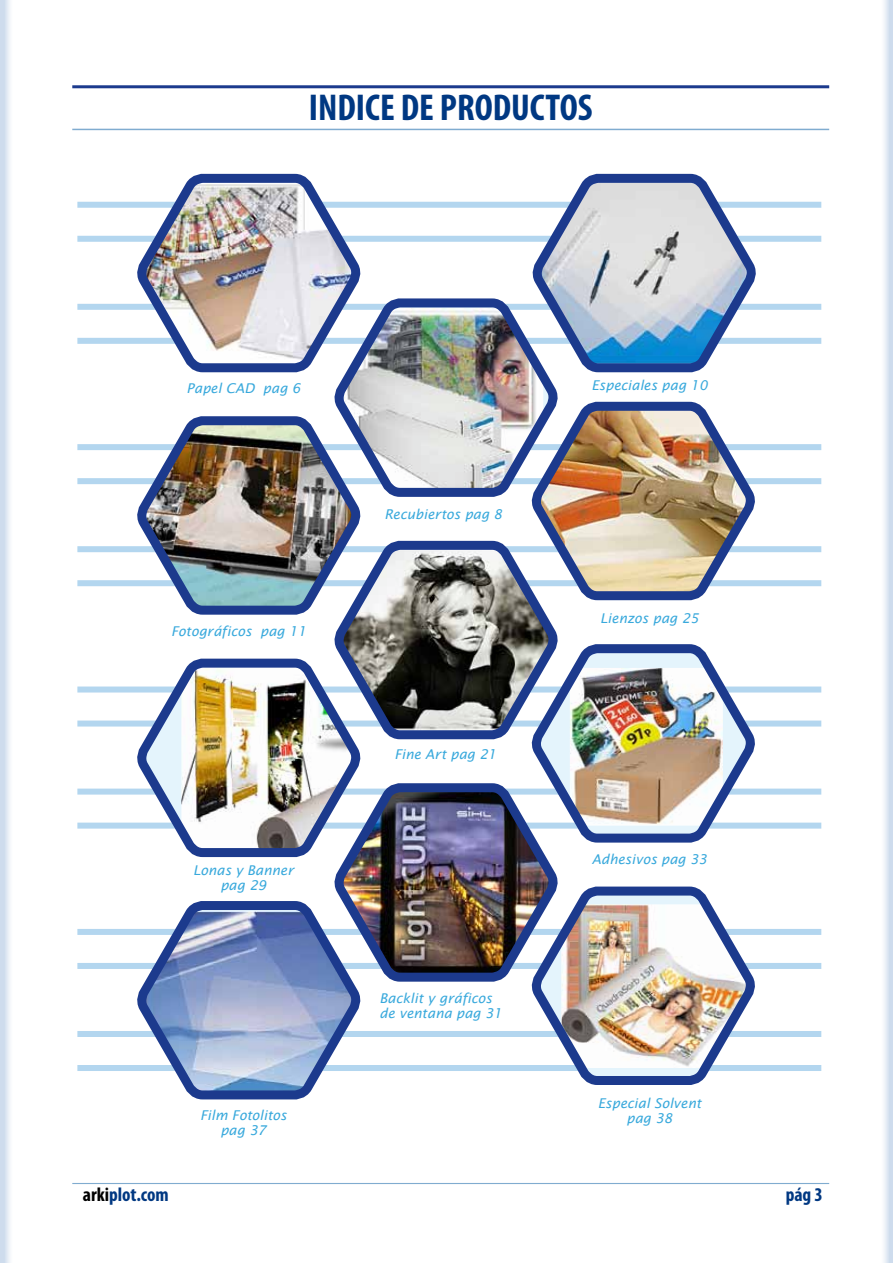
<style>
.page{position:relative;width:893px;height:1263px;background:#fff}
.page>*{position:absolute;margin:0;border:0;box-sizing:border-box;transform-origin:0 0}
.t1{font:700 condensed 37.5px "Myriad Pro";color:#003882}
.t2{font:700 condensed 19.5px "Myriad Pro";color:#003882}
.t3{font:italic 13.5px/15px "Lucida Sans";color:#39a9dc;text-align:center}
.s1{color:#000}
</style>
<div class="page">
<hr style="left:72px;top:1183px;width:757px;height:1px;background:#80acd0">
<svg style="left:0;top:0;width:10px;height:1263px;background:#d9e4f0"></svg>
<svg style="left:884px;top:0;width:9px;height:1263px;background:#dae5f1"></svg>
<div style="left:77px;top:202px;width:744px;height:6px;background:#b3d6ef"></div>
<div style="left:77px;top:236px;width:744px;height:6px;background:#b3d6ef"></div>
<div style="left:77px;top:304px;width:744px;height:6px;background:#b3d6ef"></div>
<div style="left:77px;top:338px;width:744px;height:6px;background:#b3d6ef"></div>
<div style="left:77px;top:444px;width:744px;height:6px;background:#b3d6ef"></div>
<div style="left:77px;top:478px;width:744px;height:6px;background:#b3d6ef"></div>
<div style="left:77px;top:546px;width:744px;height:6px;background:#b3d6ef"></div>
<div style="left:77px;top:580px;width:744px;height:6px;background:#b3d6ef"></div>
<div style="left:77px;top:686px;width:744px;height:6px;background:#b3d6ef"></div>
<div style="left:77px;top:720px;width:744px;height:6px;background:#b3d6ef"></div>
<div style="left:77px;top:788px;width:744px;height:6px;background:#b3d6ef"></div>
<div style="left:77px;top:823px;width:744px;height:6px;background:#b3d6ef"></div>
<div style="left:77px;top:929px;width:744px;height:6px;background:#b3d6ef"></div>
<div style="left:77px;top:963px;width:744px;height:6px;background:#b3d6ef"></div>
<div style="left:77px;top:1031px;width:744px;height:6px;background:#b3d6ef"></div>
<div style="left:77px;top:1065px;width:744px;height:6px;background:#b3d6ef"></div>
<hr style="left:72px;top:85px;width:757px;height:3px;background:#1c3a8d">
<hr style="left:72px;top:129px;width:757px;height:1px;background:#80acd0">
<svg style="left:131px;top:173px;width:176px;height:171px"></svg>
<svg style="left:586px;top:173px;width:176px;height:171px"></svg>
<svg style="left:137px;top:992px;width:170px;height:108px"></svg>
<img style="left:139px;top:178px;width:615px;height:917px">
<img style="left:526px;top:882px;width:229px;height:213px">
<h1 class="t1" style="left:309px;top:84px;width:285px">INDICE DE PRODUCTOS</h1>
<p class="t3" style="left:186px;top:381px;width:115px">Papel CAD pag 6</p>
<p class="t3" style="left:384px;top:507px;width:119px">Recubiertos pag 8</p>
<p class="t3" style="left:591px;top:378px;width:118px">Especiales pag 10</p>
<p class="t3" style="left:171px;top:623px;width:137px">Fotográficos pag 11</p>
<p class="t3" style="left:193px;top:862px;width:102px">Lonas y Banner pag 29</p>
<p class="t3" style="left:200px;top:1108px;width:88px">Film Fotolitos pag 37</p>
<p class="t3" style="left:394px;top:747px;width:104px">Fine Art pag 21</p>
<p class="t3" style="left:379px;top:990px;width:124px;text-align:left">Backlit y gráficos de ventana pag 31</p>
<p class="t3" style="left:600px;top:610px;width:100px">Lienzos pag 25</p>
<p class="t3" style="left:592px;top:852px;width:117px">Adhesivos pag 33</p>
<p class="t3" style="left:598px;top:1095px;width:105px">Especial Solvent pag 38</p>
<h2 class="t2" style="left:83px;top:1182px;width:88px"><span class="s1">arki</span>plot.com</h2>
<h2 class="t2" style="left:786px;top:1182px;width:39px">pág 3</h2>
</div>
